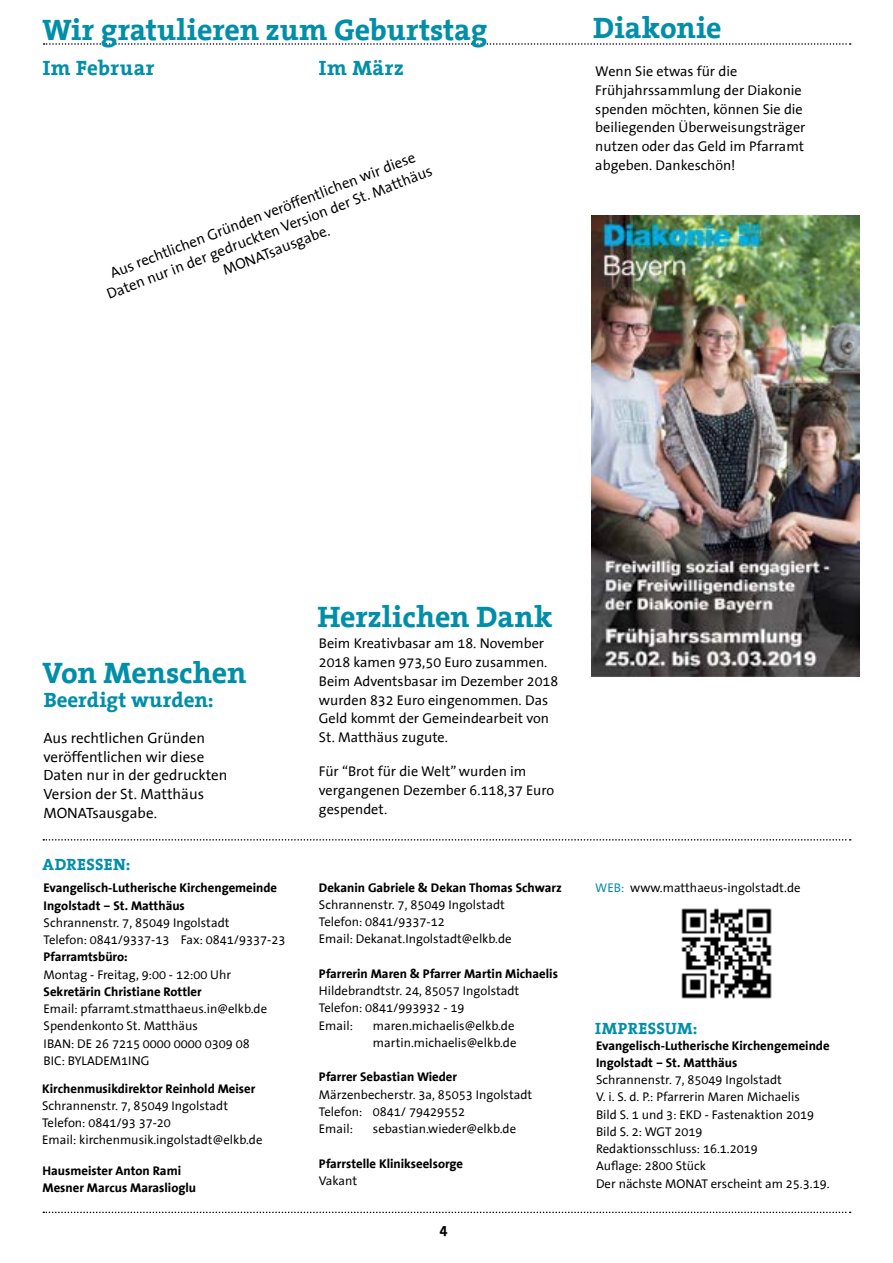
<style>
.page{position:relative;width:893px;height:1263px;background:#fff}
.page>*{position:absolute;margin:0;border:0;box-sizing:border-box;transform-origin:0 0}
.t1{font:700 30px "The Serif Office";letter-spacing:-.005em;color:#008ea9}
.t2{font:700 21px "The Serif Office";letter-spacing:.01em;color:#008ea9}
.t3{font:700 16.5px "The Serif Office";letter-spacing:.03em;color:#008ea9}
.t4{font:15px/18.8px "The Sans Office";color:#000;text-align:center}
.t5{font:700 15px "The Sans Office";color:#000}
.t6{font:14.25px/18.8px "The Sans Office";color:#000}
.t7{font:12.75px/17.2px "The Sans Office";color:#000}
.t8{font:700 12.75px/17.2px "The Sans Office";color:#000}
.s1{color:#008ea9}
</style>
<div class="page">
<svg style="left:43px;top:1211px;width:808px;height:2px"></svg>
<svg style="left:43px;top:839px;width:808px;height:1px"></svg>
<svg style="left:44px;top:43px;width:807px;height:2px"></svg>
<img style="left:681px;top:908px;width:91px;height:91px">
<img style="left:591px;top:216px;width:269px;height:461px">
<h1 class="t1" style="left:43px;top:13px;width:446px">Wir gratulieren zum Geburtstag</h1>
<h2 class="t2" style="left:43px;top:56px;width:113px">Im Februar</h2>
<h2 class="t2" style="left:319px;top:57px;width:86px">Im März</h2>
<p class="t4" style="left:97px;top:269px;width:349px;rotate:-21deg">Aus rechtlichen Gründen veröffentlichen wir diese<br>Daten nur in der gedruckten Version der St. Matthäus<br>MONATsausgabe.</p>
<h1 class="t1" style="left:593px;top:12px;width:130px">Diakonie</h1>
<p class="t6" style="left:595px;top:63px;width:212px">Wenn Sie etwas für die<br>Frühjahrssammlung der Diakonie spenden möchten, können Sie die beiliegenden Überweisungsträger nutzen oder das Geld im Pfarramt abgeben. Dankeschön!</p>
<h1 class="t1" style="left:43px;top:657px;width:206px">Von Menschen</h1>
<h2 class="t2" style="left:44px;top:688px;width:172px">Beerdigt wurden:</h2>
<p class="t4" style="left:43px;top:729px;width:186px;text-align:left">Aus rechtlichen Gründen veröffentlichen wir diese<br>Daten nur in der gedruckten<br>Version der St. Matthäus<br>MONATsausgabe.</p>
<p class="t3" style="left:43px;top:855px;width:46px">Adressen</p>
<p class="t3" style="left:126px;top:855px;width:6px">:</p>
<p class="t8" style="left:44px;top:880px;width:235px">Evangelisch-Lutherische Kirchengemeinde<br>Ingolstadt – St. Matthäus</p>
<p class="t7" style="left:44px;top:914px;width:243px">Schrannenstr. 7, 85049 Ingolstadt<br>Telefon: 0841/9337-13 Fax: 0841/9337-23</p>
<p class="t8" style="left:44px;top:949px;width:86px">Pfarramtsbüro:</p>
<p class="t7" style="left:44px;top:966px;width:189px">Montag - Freitag, 9:00 - 12:00 Uhr</p>
<p class="t8" style="left:44px;top:983px;width:160px">Sekretärin Christiane Rottler</p>
<p class="t7" style="left:44px;top:1001px;width:225px">Email: pfarramt.stmatthaeus.in@elkb.de<br>Spendenkonto St. Matthäus<br>IBAN: DE 26 7215 0000 0000 0309 08<br>BIC: BYLADEM1ING</p>
<p class="t8" style="left:42px;top:1080px;width:215px">Kirchenmusikdirektor Reinhold Meiser</p>
<p class="t7" style="left:42px;top:1097px;width:222px">Schrannenstr. 7, 85049 Ingolstadt<br>Telefon: 0841/93 37-20<br>Email: kirchenmusik.ingolstadt@elkb.de</p>
<p class="t8" style="left:43px;top:1162px;width:155px">Hausmeister Anton Rami<br>Mesner Marcus Maraslioglu</p>
<h1 class="t1" style="left:317px;top:600px;width:237px">Herzlichen Dank</h1>
<p class="t6" style="left:319px;top:635px;width:241px">Beim Kreativbasar am 18. November<br>2018 kamen 973,50 Euro zusammen.<br>Beim Adventsbasar im Dezember 2018 wurden 832 Euro eingenommen. Das<br>Geld kommt der Gemeindearbeit von<br>St. Matthäus zugute.</p>
<p class="t6" style="left:319px;top:763px;width:237px">Für “Brot für die Welt” wurden im vergangenen Dezember 6.118,37 Euro gespendet.</p>
<p class="t8" style="left:319px;top:879px;width:244px">Dekanin Gabriele &amp; Dekan Thomas Schwarz</p>
<p class="t7" style="left:319px;top:896px;width:194px">Schrannenstr. 7, 85049 Ingolstadt<br>Telefon: 0841/9337-12<br>Email: Dekanat.Ingolstadt@elkb.de</p>
<p class="t8" style="left:319px;top:965px;width:241px">Pfarrerin Maren &amp; Pfarrer Martin Michaelis</p>
<p class="t7" style="left:319px;top:983px;width:202px">Hildebrandtstr. 24, 85057 Ingolstadt<br>Telefon: 0841/993932 - 19<br>Email:</p>
<p class="t7" style="left:373px;top:1017px;width:145px">maren.michaelis@elkb.de martin.michaelis@elkb.de</p>
<p class="t8" style="left:319px;top:1069px;width:140px">Pfarrer Sebastian Wieder</p>
<p class="t7" style="left:319px;top:1086px;width:215px">Märzenbecherstr. 3a, 85053 Ingolstadt<br>Telefon: 0841/ 79429552<br>Email:</p>
<p class="t7" style="left:373px;top:1121px;width:145px">sebastian.wieder@elkb.de</p>
<p class="t8" style="left:319px;top:1155px;width:146px">Pfarrstelle Klinikseelsorge</p>
<p class="t7" style="left:319px;top:1172px;width:40px">Vakant</p>
<p class="t5" style="left:439px;top:1222px;width:10px">4</p>
<p class="t7" style="left:595px;top:879px;width:207px"><span class="s1">Web:</span> www.matthaeus-ingolstadt.de</p>
<p class="t3" style="left:595px;top:1019px;width:104px">IMPRESSUM:</p>
<p class="t8" style="left:596px;top:1037px;width:235px">Evangelisch-Lutherische Kirchengemeinde<br>Ingolstadt – St. Matthäus</p>
<p class="t7" style="left:596px;top:1072px;width:235px">Schrannenstr. 7, 85049 Ingolstadt<br>V. i. S. d. P.: Pfarrerin Maren Michaelis<br>Bild S. 1 und 3: EKD - Fastenaktion 2019<br>Bild S. 2: WGT 2019<br>Redaktionsschluss: 16.1.2019<br>Auflage: 2800 Stück<br>Der nächste MONAT erscheint am 25.3.19.</p>
</div>
